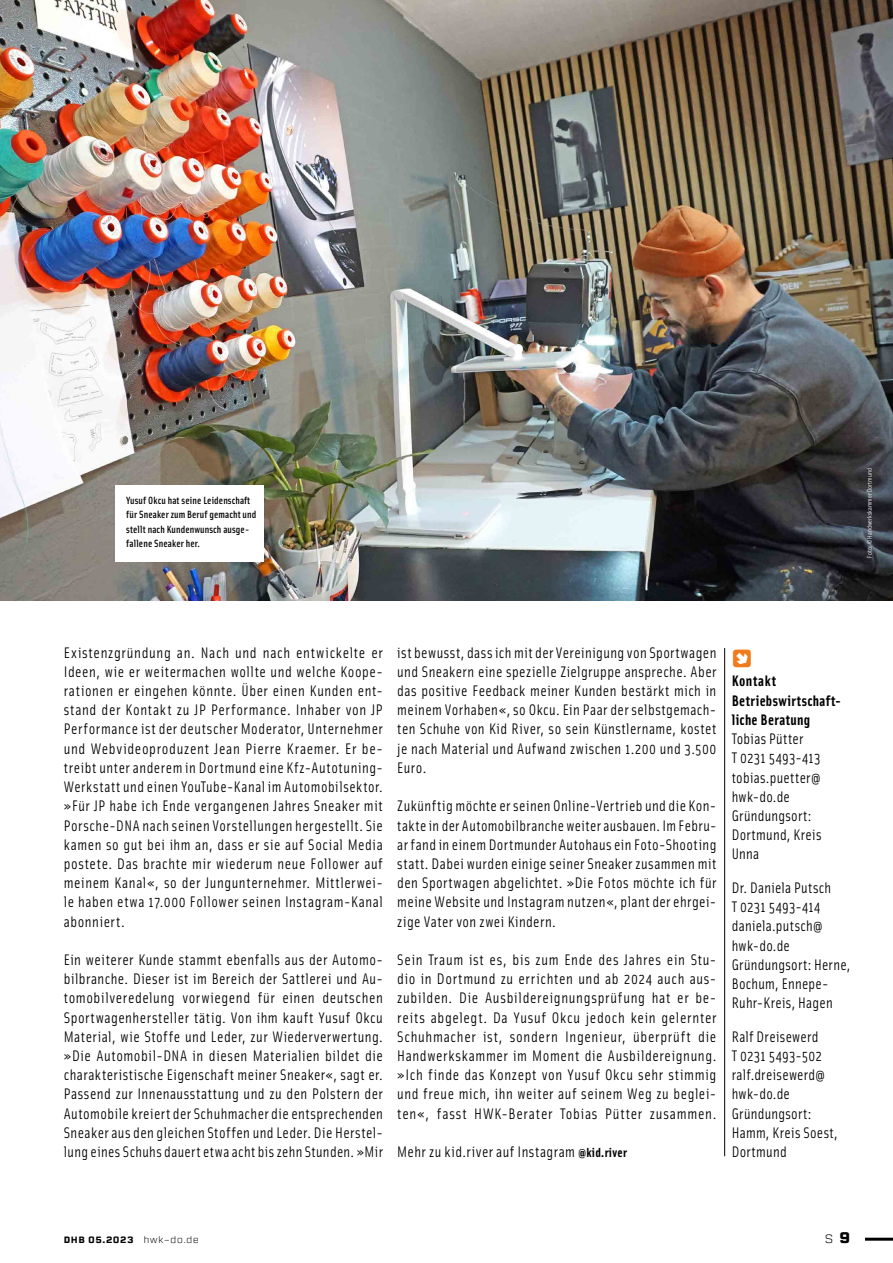
<style>
.page{position:relative;width:893px;height:1263px;background:#fff}
.page>*{position:absolute;margin:0;border:0;box-sizing:border-box;transform-origin:0 0}
.t1{font:700 24px "Erbaum";color:#f17a1a}
.t2{font:15.3px/19.2px "Solex OT";letter-spacing:.025em;color:#000;text-align:justify}
.t3{font:700 15.3px/19.2px "Solex OT";letter-spacing:.03em;color:#000}
.t4{font:300 12px "Erbaum";color:#000}
.t5{font:500 10.5px/14.4px "Solex OT";letter-spacing:.01em;color:#000}
.t6{font:500 9px "Erbaum";letter-spacing:.06em;color:#000}
.t7{font:6.75px "Solex OT";letter-spacing:.01em;color:#fff}
.s1{font-weight:700;font-size:13.2px}
.s2{font-weight:700}
.s3{font-weight:300}
.s4{font-weight:700;font-size:15px}
</style>
<div class="page">
<hr style="left:865px;top:1238px;width:28px;height:3px;background:#000">
<img style="left:0;top:0;width:893px;height:600px">
<hr style="left:724px;top:648px;width:1px;height:508px;background:#000">
<div style="left:116px;top:485px;width:148px;height:77px;background:#fff"></div>
<p class="t5" style="left:126px;top:493px;width:132px">Yusuf Okcu hat seine Leidenschaft für Sneaker zum Beruf gemacht und stellt nach Kundenwunsch ausge&shy;fallene Sneaker her.</p>
<p class="t7" style="left:865px;top:558px;width:91px;rotate:-90deg">Foto: © Handwerkskammer Dortmund</p>
<p class="t2" style="left:64px;top:642px;width:321px">Existenzgründung an. Nach und nach entwickelte er Ideen, wie er weitermachen wollte und welche Koope&shy;rationen er eingehen könnte. Über einen Kunden ent&shy;stand der Kontakt zu JP Performance. Inhaber von JP Performance ist der deutscher Moderator, Unternehmer und Webvideoproduzent Jean Pierre Kraemer. Er be&shy;treibt unter anderem in Dortmund eine Kfz-Autotuning-Werkstatt und einen YouTube-Kanal im Automobilsektor. »Für JP habe ich Ende vergangenen Jahres Sneaker mit Porsche-DNA nach seinen Vorstellungen hergestellt. Sie kamen so gut bei ihm an, dass er sie auf Social Media postete. Das brachte mir wiederum neue Follower auf meinem Kanal«, so der Jungunternehmer. Mittlerwei&shy;le haben etwa 17.000 Follower seinen Instagram-Kanal abonniert.</p>
<p class="t2" style="left:64px;top:949px;width:321px">Ein weiterer Kunde stammt ebenfalls aus der Automo&shy;bilbranche. Dieser ist im Bereich der Sattlerei und Au&shy;tomobilveredelung vorwiegend für einen deutschen Sportwagenhersteller tätig. Von ihm kauft Yusuf Okcu Material, wie Stoffe und Leder, zur Wiederverwertung. »Die Automobil-DNA in diesen Materialien bildet die charakteristische Eigenschaft meiner Sneaker«, sagt er.<br>Passend zur Innenausstattung und zu den Polstern der Automobile kreiert der Schuhmacher die entsprechenden Sneaker aus den gleichen Stoffen und Leder. Die Herstel&shy;lung eines Schuhs dauert etwa acht bis zehn Stunden. »Mir</p>
<p class="t2" style="left:397px;top:642px;width:321px">ist bewusst, dass ich mit der Vereinigung von Sportwagen und Sneakern eine spezielle Zielgruppe anspreche. Aber das positive Feedback meiner Kunden bestärkt mich in meinem Vorhaben«, so Okcu. Ein Paar der selbstgemach&shy;ten Schuhe von Kid River, so sein Künstlername, kostet je nach Material und Aufwand zwischen 1.200 und 3.500<br>Euro.</p>
<p class="t2" style="left:397px;top:796px;width:321px">Zukünftig möchte er seinen Online-Vertrieb und die Kon&shy;takte in der Automobilbranche weiter ausbauen. Im Febru&shy;ar fand in einem Dortmunder Autohaus ein Foto-Shooting statt. Dabei wurden einige seiner Sneaker zusammen mit den Sportwagen abgelichtet. »Die Fotos möchte ich für meine Website und Instagram nutzen«, plant der ehrgei&shy;zige Vater von zwei Kindern.</p>
<p class="t2" style="left:397px;top:949px;width:321px">Sein Traum ist es, bis zum Ende des Jahres ein Stu&shy;dio in Dortmund zu errichten und ab 2024 auch aus&shy;zubilden. Die Ausbildereignungsprüfung hat er be&shy;reits abgelegt. Da Yusuf Okcu jedoch kein gelernter Schuhmacher ist, sondern Ingenieur, überprüft die Handwerkskammer im Moment die Ausbildereignung. »Ich finde das Konzept von Yusuf Okcu sehr stimmig und freue mich, ihn weiter auf seinem Weg zu beglei&shy;ten«, fasst HWK-Berater Tobias Pütter zusammen.</p>
<p class="t2" style="left:397px;top:1141px;width:231px">Mehr zu kid.river auf Instagram <span class="s1">@kid.river</span></p>
<h1 class="t1" style="left:732px;top:641px;width:22px">↘</h1>
<p class="t3" style="left:732px;top:671px;width:111px">Kontakt<br>Betriebswirtschaft&shy;liche Beratung</p>
<p class="t2" style="left:732px;top:729px;width:91px;text-align:left">Tobias Pütter<br>T 0231 5493-413 tobias.puetter@ hwk-do.de<br>Gründungsort:<br>Dortmund, Kreis<br>Unna</p>
<p class="t2" style="left:732px;top:877px;width:120px;text-align:left">Dr. Daniela Putsch<br>T 0231 5493-414 daniela.putsch@ hwk-do.de<br>Gründungsort: Herne,<br>Bochum, Ennepe-<br>Ruhr-Kreis, Hagen</p>
<p class="t2" style="left:732px;top:1026px;width:108px;text-align:left">Ralf Dreisewerd<br>T 0231 5493-502 ralf.dreisewerd@ hwk-do.de<br>Gründungsort:<br>Hamm, Kreis Soest,<br>Dortmund</p>
<p class="t6" style="left:64px;top:1234px;width:137px"><span class="s2">D</span>HB 05.2023 <span class="s3">hwk-do.de</span></p>
<p class="t4" style="left:824px;top:1231px;width:28px">S <span class="s4">9</span></p>
</div>
